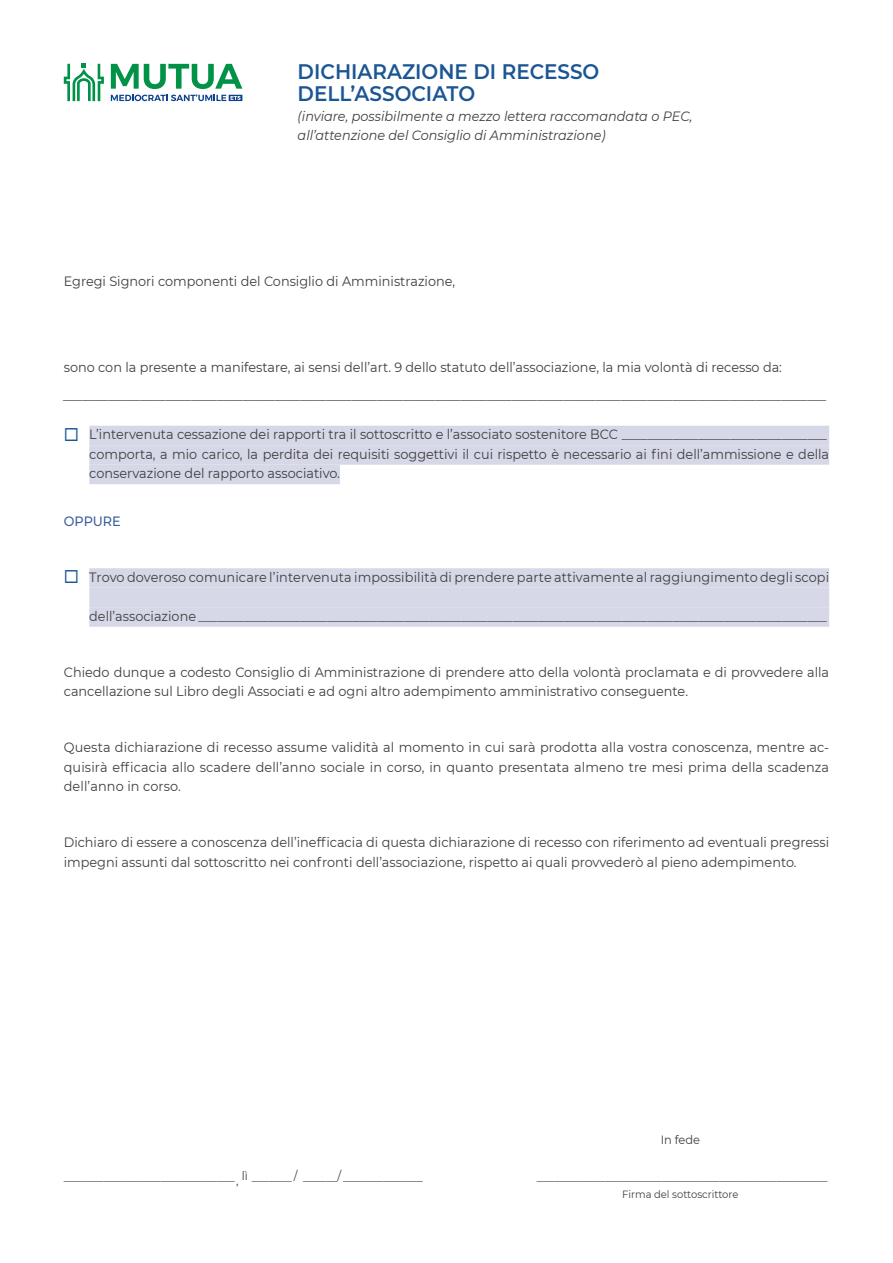
<style>
.page{position:relative;width:893px;height:1263px;background:#fff}
.page>*{position:absolute;margin:0;border:0;box-sizing:border-box;transform-origin:0 0}
.Heading_1{font:600 21px "Montserrat";color:#1a5594;scale:.95 1}
.t1{font:13.5px/19.5px "Montserrat";color:#3e3e3f;scale:.95 1}
.t2{font:italic 13.5px "Montserrat";color:#3e3e3f;scale:.95 1}
.t3{font:500 13.5px "Montserrat";color:#3b609c;scale:.95 1}
.Normale{font:12px "Montserrat";color:#3e3e3f;scale:.95 1}
.Normale-2{font:10.5px "Montserrat";color:#3e3e3f;scale:.95 1}
.s1{color:#1a5594}
</style>
<div class="page">
<div style="left:89px;top:426px;width:740px;height:19px;background:#d6d8e8"></div>
<div style="left:89px;top:445px;width:740px;height:20px;background:#d6d8e8"></div>
<div style="left:89px;top:465px;width:251px;height:19px;background:#d6d8e8"></div>
<div style="left:89px;top:568px;width:740px;height:20px;background:#d6d8e8"></div>
<div style="left:89px;top:588px;width:740px;height:19px;background:#d6d8e8"></div>
<div style="left:89px;top:607px;width:740px;height:20px;background:#d6d8e8"></div>
<svg style="left:111px;top:64px;width:131px;height:37px"></svg>
<svg style="left:64px;top:64px;width:40px;height:37px"></svg>
<p class="Heading_1" style="left:298px;top:56px;width:319px">DICHIARAZIONE DI RECESSO</p>
<p class="Heading_1" style="left:298px;top:79px;width:188px">DELL’ASSOCIATO</p>
<p class="t2" style="left:298px;top:107px;width:417px">(inviare, possibilmente a mezzo lettera raccomandata o PEC,</p>
<p class="t2" style="left:298px;top:126px;width:326px">all’attenzione del Consiglio di Amministrazione)</p>
<p class="t1" style="left:64px;top:271px;width:414px">Egregi Signori componenti del Consiglio di Amministrazione,</p>
<p class="t1" style="left:64px;top:357px;width:757px">sono con la presente a manifestare, ai sensi dell’art. 9 dello statuto dell’associazione, la mia volontà di recesso da:</p>
<p class="t2" style="left:64px;top:386px;width:805px">_______________________________________________________________________________________________________________________</p>
<p class="t1" style="left:64px;top:424px;width:805px"><span class="s1">◻</span> L’intervenuta cessazione dei rapporti tra il sottoscritto e l’associato sostenitore BCC ________________________________</p>
<p class="t1" style="left:89px;top:444px;width:780px">comporta, a mio carico, la perdita dei requisiti soggettivi il cui rispetto è necessario ai fini dell’ammissione e della conservazione del rapporto associativo.</p>
<p class="t3" style="left:64px;top:512px;width:62px">OPPURE</p>
<p class="t1" style="left:64px;top:567px;width:807px"><span class="s1">◻</span> Trovo doveroso comunicare l’intervenuta impossibilità di prendere parte attivamente al raggiungimento degli scopi</p>
<p class="t1" style="left:89px;top:606px;width:778px">dell’associazione __________________________________________________________________________________________________</p>
<p class="t1" style="left:64px;top:662px;width:807px">Chiedo dunque a codesto Consiglio di Amministrazione di prendere atto della volontà proclamata e di provvedere alla cancellazione sul Libro degli Associati e ad ogni altro adempimento amministrativo conseguente.</p>
<p class="t1" style="left:64px;top:737px;width:807px;text-align:justify">Questa dichiarazione di recesso assume validità al momento in cui sarà prodotta alla vostra conoscenza, mentre ac&shy;quisirà efficacia allo scadere dell’anno sociale in corso, in quanto presentata almeno tre mesi prima della scadenza dell’anno in corso.</p>
<p class="t1" style="left:64px;top:832px;width:807px">Dichiaro di essere a conoscenza dell’inefficacia di questa dichiarazione di recesso con riferimento ad eventuali pregressi impegni assunti dal sottoscritto nei confronti dell’associazione, rispetto ai quali provvederò al pieno adempimento.</p>
<p class="Normale" style="left:661px;top:1132px;width:43px">In fede</p>
<p class="Normale" style="left:64px;top:1172px;width:380px">–––––––––––––––––––––––––––––– , lì ––––––– / ––––––/ ––––––––––––––</p>
<p class="Normale" style="left:537px;top:1172px;width:307px">–––––––––––––––––––––––––––––––––––––––––––––––––––</p>
<p class="Normale-2" style="left:622px;top:1187px;width:124px">Firma del sottoscrittore</p>
</div>
